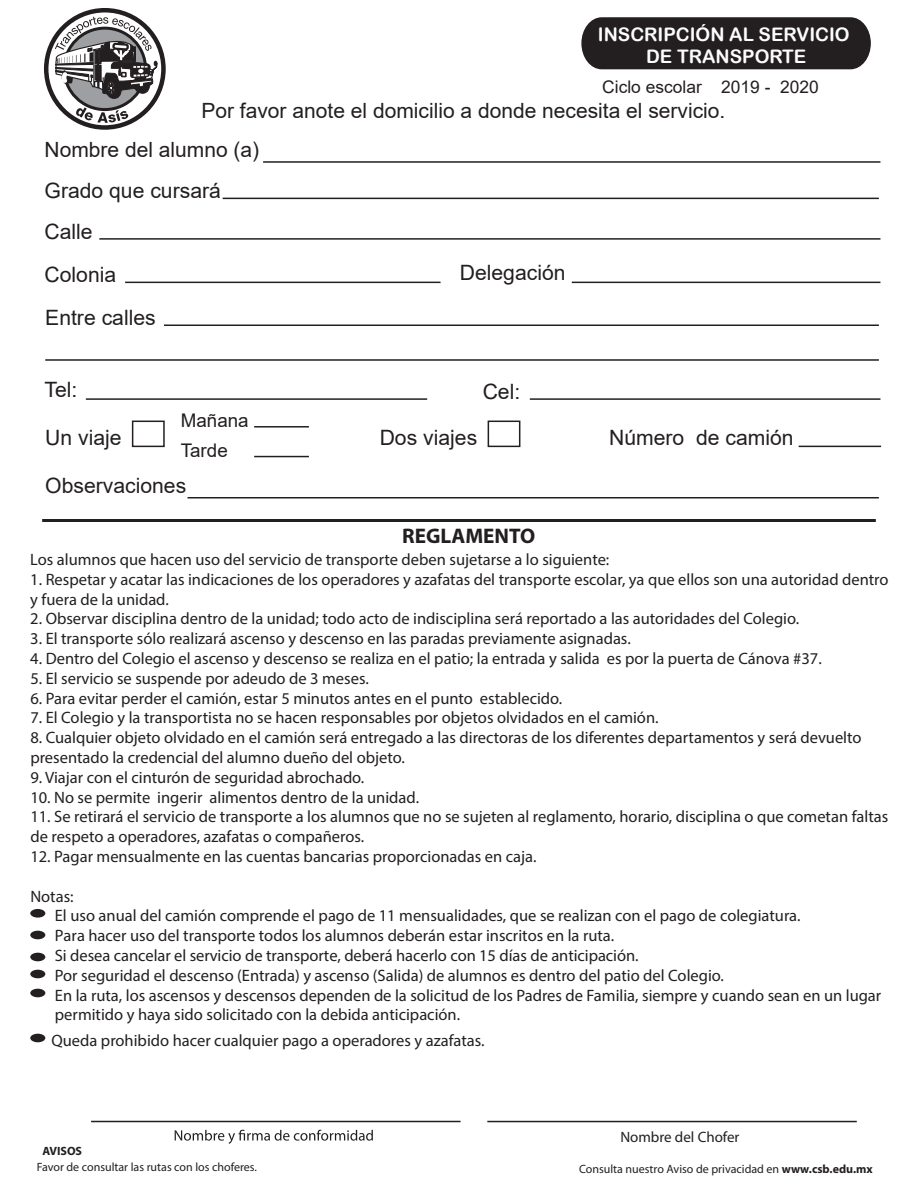
<style>
.page{position:relative;width:918px;height:1188px;background:#fff}
.page>*{position:absolute;margin:0;border:0;box-sizing:border-box;transform-origin:0 0}
.t1{font:21.15px/40.5px "Arial";color:#231f20}
.t2{font:700 21.15px "Myriad Pro";color:#231f20}
.t3{font:21px "Arial";color:#231f20}
.t4{font:18.75px/29.7px "Arial";color:#231f20}
.t5{font:18.6px/22.4px "Arial Rounded MT Bold";color:#fdfdfd;text-align:center}
.t6{font:17.4px "Arial";color:#231f20}
.t7{font:16.5px/19.8px "Myriad Pro";color:#231f20}
.t8{font:15px "Myriad Pro";color:#231f20}
.t9{font:12px "Myriad";color:#231f20}
.t10{font:12px "Myriad Pro";color:#231f20}
.t11{font:700 12px "Myriad Pro";color:#231f20}
.s1{font-weight:700}
</style>
<div class="page">
<svg style="left:581px;top:17px;width:290px;height:53px;background:#2d2a2b"></svg>
<hr style="left:263px;top:161px;width:617px;height:2px;background:#231f20">
<hr style="left:125px;top:282px;width:316px;height:1px;background:#231f20">
<hr style="left:572px;top:282px;width:308px;height:1px;background:#231f20">
<hr style="left:45px;top:359px;width:834px;height:2px;background:#231f20">
<hr style="left:86px;top:398px;width:341px;height:2px;background:#231f20">
<hr style="left:530px;top:398px;width:350px;height:2px;background:#231f20">
<hr style="left:164px;top:325px;width:715px;height:1px;background:#231f20">
<hr style="left:99px;top:238px;width:781px;height:2px;background:#231f20">
<hr style="left:223px;top:198px;width:656px;height:1px;background:#231f20">
<div style="left:132px;top:421px;width:33px;height:26px;border:2px solid #231f20"></div>
<div style="left:488px;top:421px;width:32px;height:26px;border:2px solid #231f20"></div>
<hr style="left:799px;top:446px;width:82px;height:1px;background:#231f20">
<hr style="left:254px;top:456px;width:55px;height:1px;background:#231f20">
<hr style="left:254px;top:426px;width:55px;height:2px;background:#231f20">
<hr style="left:42px;top:519px;width:834px;height:3px;background:#231f20">
<div style="left:30px;top:909px;width:15px;height:9px;background:#231f20;border-radius:50%"></div>
<hr style="left:91px;top:1121px;width:370px;height:1px;background:#231f20">
<svg style="left:175px;top:1130px;width:198px;height:14px"></svg>
<div style="left:30px;top:931px;width:15px;height:8px;background:#231f20;border-radius:50%"></div>
<div style="left:30px;top:989px;width:15px;height:8px;background:#231f20;border-radius:50%"></div>
<div style="left:30px;top:970px;width:15px;height:8px;background:#231f20;border-radius:50%"></div>
<div style="left:30px;top:953px;width:15px;height:8px;background:#231f20;border-radius:50%"></div>
<div style="left:30px;top:1034px;width:15px;height:8px;background:#231f20;border-radius:50%"></div>
<div style="left:44px;top:8px;width:122px;height:122px;border:4px solid #231f20;border-radius:50%"></div>
<svg style="left:55px;top:17px;width:103px;height:106px"></svg>
<hr style="left:188px;top:497px;width:691px;height:2px;background:#231f20">
<hr style="left:487px;top:1121px;width:370px;height:1px;background:#231f20">
<p class="t5" style="left:598px;top:22px;width:253px">INSCRIPCIÓN AL SERVICIO<br>DE TRANSPORTE</p>
<p class="t6" style="left:602px;top:75px;width:218px">Ciclo escolar 2019 - 2020</p>
<p class="t3" style="left:201px;top:96px;width:526px">Por favor anote el domicilio a donde necesita el servicio.</p>
<p class="t3" style="left:45px;top:135px;width:216px">Nombre del alumno (a)</p>
<p class="t1" style="left:45px;top:171px;width:178px">Grado que cursará<br>Calle</p>
<p class="t1" style="left:45px;top:255px;width:73px">Colonia</p>
<p class="t1" style="left:45px;top:297px;width:112px">Entre calles</p>
<p class="t1" style="left:460px;top:252px;width:107px">Delegación</p>
<p class="t1" style="left:45px;top:369px;width:34px">Tel:</p>
<p class="t1" style="left:483px;top:371px;width:39px">Cel:</p>
<p class="t4" style="left:181px;top:405px;width:69px">Mañana<br>Tarde</p>
<p class="t1" style="left:45px;top:417px;width:78px">Un viaje</p>
<p class="t1" style="left:380px;top:417px;width:99px">Dos viajes</p>
<p class="t1" style="left:609px;top:417px;width:186px">Número de camión</p>
<p class="t1" style="left:45px;top:465px;width:143px">Observaciones</p>
<p class="t2" style="left:402px;top:522px;width:135px">REGLAMENTO</p>
<p class="t7" style="left:30px;top:549px;width:581px">Los alumnos que hacen uso del servicio de transporte deben sujetarse a lo siguiente:</p>
<p class="t7" style="left:30px;top:569px;width:860px">1. Respetar y acatar las indicaciones de los operadores y azafatas del transporte escolar, ya que ellos son una autoridad dentro y fuera de la unidad.</p>
<p class="t7" style="left:30px;top:609px;width:770px">2. Observar disciplina dentro de la unidad; todo acto de indisciplina será reportado a las autoridades del Colegio.</p>
<p class="t7" style="left:30px;top:629px;width:602px">3. El transporte sólo realizará ascenso y descenso en las paradas previamente asignadas.</p>
<p class="t7" style="left:30px;top:648px;width:793px">4. Dentro del Colegio el ascenso y descenso se realiza en el patio; la entrada y salida es por la puerta de Cánova #37.</p>
<p class="t7" style="left:30px;top:668px;width:340px">5. El servicio se suspende por adeudo de 3 meses.</p>
<p class="t7" style="left:30px;top:688px;width:534px">6. Para evitar perder el camión, estar 5 minutos antes en el punto establecido.</p>
<p class="t7" style="left:30px;top:708px;width:630px">7. El Colegio y la transportista no se hacen responsables por objetos olvidados en el camión.</p>
<p class="t7" style="left:30px;top:728px;width:833px">8. Cualquier objeto olvidado en el camión será entregado a las directoras de los diferentes departamentos y será devuelto presentado la credencial del alumno dueño del objeto.</p>
<p class="t7" style="left:30px;top:767px;width:336px">9. Viajar con el cinturón de seguridad abrochado.</p>
<p class="t7" style="left:30px;top:787px;width:390px">10. No se permite ingerir alimentos dentro de la unidad.</p>
<p class="t7" style="left:30px;top:807px;width:859px">11. Se retirará el servicio de transporte a los alumnos que no se sujeten al reglamento, horario, disciplina o que cometan faltas de respeto a operadores, azafatas o compañeros.</p>
<p class="t7" style="left:30px;top:846px;width:508px">12. Pagar mensualmente en las cuentas bancarias proporcionadas en caja.</p>
<p class="t7" style="left:55px;top:886px;width:828px;text-indent:-24px">Notas:<br>El uso anual del camión comprende el pago de 11 mensualidades, que se realizan con el pago de colegiatura.<br>Para hacer uso del transporte todos los alumnos deberán estar inscritos en la ruta.<br>Si desea cancelar el servicio de transporte, deberá hacerlo con 15 días de anticipación.<br>Por seguridad el descenso (Entrada) y ascenso (Salida) de alumnos es dentro del patio del Colegio.<br>En la ruta, los ascensos y descensos dependen de la solicitud de los Padres de Familia, siempre y cuando sean en un lugar permitido y haya sido solicitado con la debida anticipación.</p>
<p class="t7" style="left:51px;top:1030px;width:435px">Queda prohibido hacer cualquier pago a operadores y azafatas.</p>
<p class="t11" style="left:42px;top:1143px;width:41px">AVISOS</p>
<p class="t10" style="left:37px;top:1160px;width:222px">Favor de consultar las rutas con los choferes.</p>
<p class="t8" style="left:620px;top:1128px;width:121px">Nombre del Chofer</p>
<p class="t9" style="left:579px;top:1163px;width:295px">Consulta nuestro Aviso de privacidad en <span class="s1">www.csb.edu.mx</span></p>
</div>
